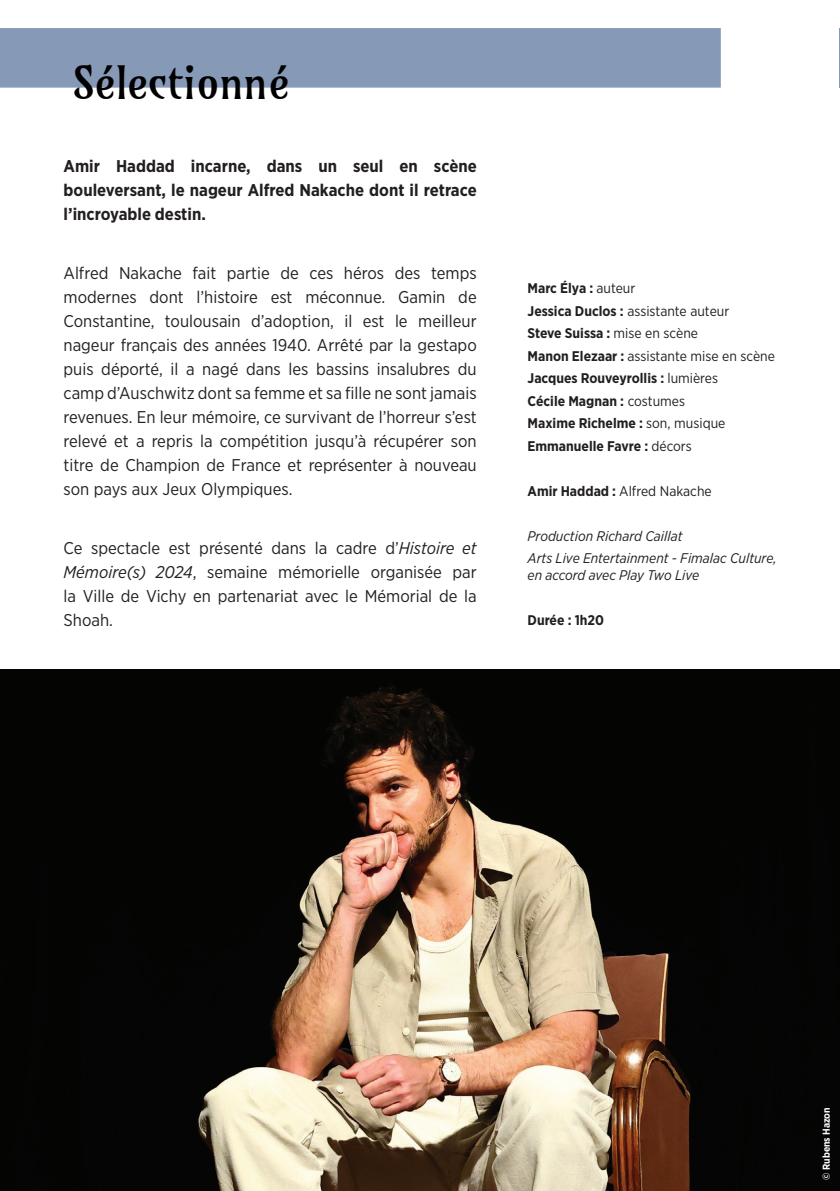
<style>
.page{position:relative;width:840px;height:1191px;background:#fff}
.page>*{position:absolute;margin:0;border:0;box-sizing:border-box;transform-origin:0 0}
.t1{font:44px "Amarante";color:#000001}
.t2{font:17px/24px "Gotham Narrow";color:#231f20;text-align:justify}
.t3{font:700 17px/24px "Gotham Narrow";color:#231f20;text-align:justify}
.t4{font:700 14px/22.4px "Gotham Narrow";color:#231f20}
.t5{font:italic 14px/22.4px "Gotham Narrow";color:#231f20}
.t6{font:14px "Gotham Narrow";color:#231f20}
.t7{font:700 10px "Gotham Narrow";color:#fff}
.s1{font-style:italic}
.s2{font-weight:400}
.s3{font-weight:700}
</style>
<div class="page">
<div style="left:0;top:28px;width:720px;height:60px;background:#8699b6"></div>
<img style="left:0;top:669px;width:839px;height:522px">
<hr style="left:839px;top:28px;width:1px;height:60px;background:#8699b6">
<h1 class="t1" style="left:72px;top:56px;width:219px">Sélectionné</h1>
<p class="t3" style="left:63px;top:153px;width:414px">Amir Haddad incarne, dans un seul en scène bouleversant, le nageur Alfred Nakache dont il retrace l’incroyable destin.</p>
<p class="t2" style="left:63px;top:261px;width:414px">Alfred Nakache fait partie de ces héros des temps modernes dont l’histoire est méconnue. Gamin de Constantine, toulousain d’adoption, il est le meilleur nageur français des années 1940. Arrêté par la gestapo puis déporté, il a nagé dans les bassins insalubres du camp d’Auschwitz dont sa femme et sa fille ne sont jamais revenues. En leur mémoire, ce survivant de l’horreur s’est relevé et a repris la compétition jusqu’à récupérer son titre de Champion de France et représenter à nouveau son pays aux Jeux Olympiques.</p>
<p class="t2" style="left:63px;top:536px;width:414px">Ce spectacle est présenté dans la cadre d’<span class="s1">Histoire et Mémoire(s) 2024</span>, semaine mémorielle organisée par la Ville de Vichy en partenariat avec le Mémorial de la Shoah.</p>
<p class="t4" style="left:527px;top:277px;width:249px">Marc Élya : <span class="s2">auteur<br></span>Jessica Duclos : <span class="s2">assistante auteur<br></span>Steve Suissa : <span class="s2">mise en scène<br></span>Manon Elezaar : <span class="s2">assistante mise en scène<br></span>Jacques Rouveyrollis : <span class="s2">lumières<br></span>Cécile Magnan : <span class="s2">costumes<br></span>Maxime Richelme : <span class="s2">son, musique<br></span>Emmanuelle Favre : <span class="s2">décors</span></p>
<p class="t6" style="left:527px;top:482px;width:185px"><span class="s3">Amir Haddad :</span> Alfred Nakache</p>
<p class="t5" style="left:527px;top:524px;width:250px">Production Richard Caillat<br>Arts Live Entertainment - Fimalac Culture,</p>
<p class="t5" style="left:527px;top:563px;width:173px">en accord avec Play Two Live</p>
<p class="t4" style="left:527px;top:609px;width:78px">Durée : 1h20</p>
<p class="t7" style="left:819px;top:1179px;width:74px;rotate:-90deg">© Rubens Hazon</p>
<p class="t7" style="left:819px;top:1170px;width:45px;rotate:-90deg">Ars Lyrica</p>
</div>
